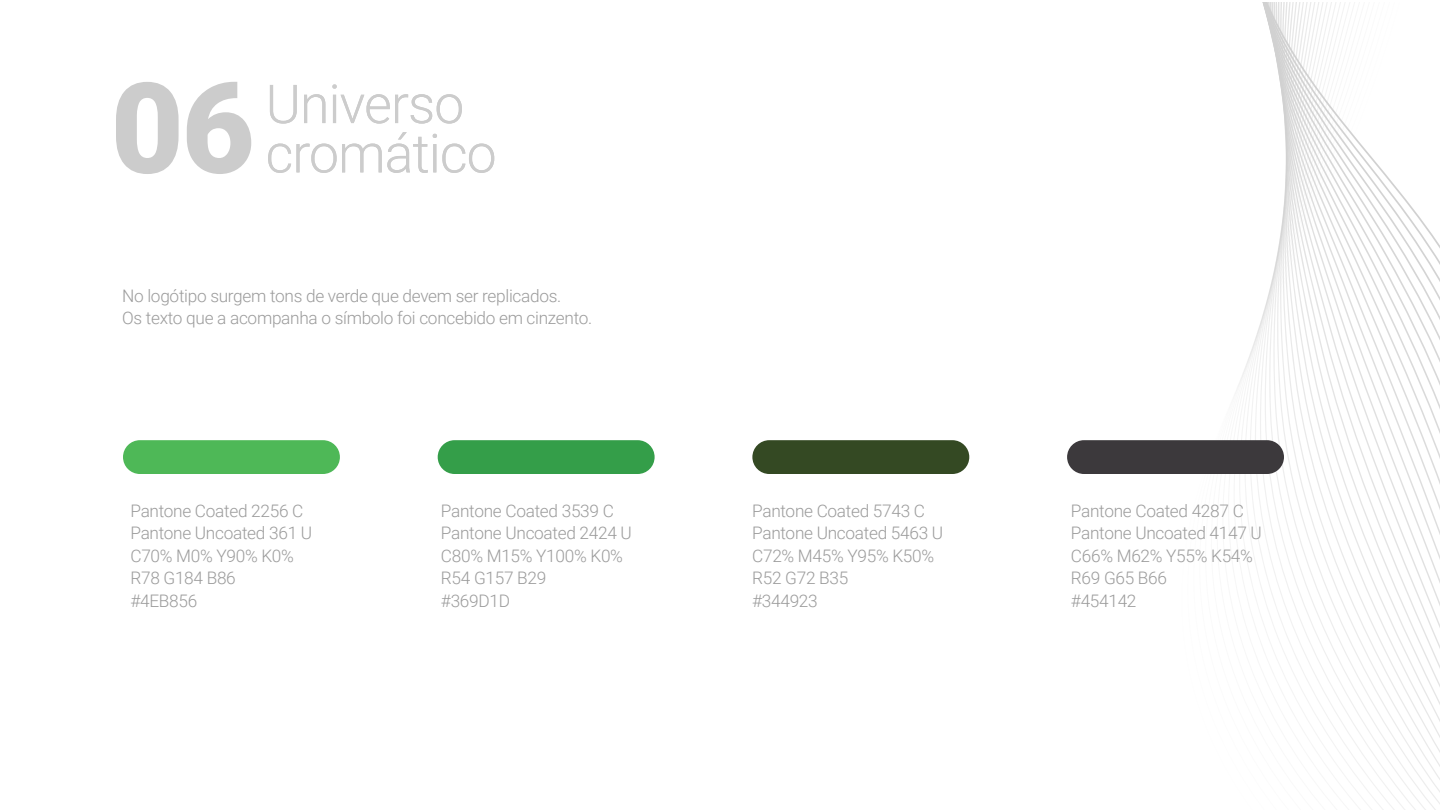
<style>
.page{position:relative;width:1440px;height:810px;background:#fff}
.page>*{position:absolute;margin:0;border:0;box-sizing:border-box;transform-origin:0 0}
.t1{font:900 126.15px "Roboto";color:#ccc}
.t2{font:300 53.62px/49.3px "Roboto";letter-spacing:-.015em;color:#ccc}
.t3{font:300 17.25px/22.5px "Roboto";letter-spacing:-.015em;color:#9b9b9b}
</style>
<div class="page">
<svg style="left:1236px;top:2px;width:204px;height:808px"></svg>
<div style="left:123px;top:440px;width:217px;height:34px;background:#4eb857;border-radius:17px"></div>
<div style="left:438px;top:440px;width:217px;height:34px;background:#349e49;border-radius:17px"></div>
<div style="left:752px;top:440px;width:217px;height:34px;background:#344923;border-radius:17px"></div>
<div style="left:1067px;top:440px;width:217px;height:34px;background:#3c393c;border-radius:17px"></div>
<h1 class="t1" style="left:111px;top:40px;width:145px">06</h1>
<h2 class="t2" style="left:266px;top:77px;width:232px">Universo cromático</h2>
<p class="t3" style="left:122px;top:284px;width:472px">No logótipo surgem tons de verde que devem ser replicados.<br>Os texto que a acompanha o símbolo foi concebido em cinzento.</p>
<p class="t3" style="left:130px;top:499px;width:183px">Pantone Coated 2256 C<br>Pantone Uncoated 361 U<br>C70% M0% Y90% K0%<br>R78 G184 B86<br>#4EB856</p>
<p class="t3" style="left:441px;top:499px;width:192px">Pantone Coated 3539 C<br>Pantone Uncoated 2424 U<br>C80% M15% Y100% K0%<br>R54 G157 B29<br>#369D1D</p>
<p class="t3" style="left:752px;top:499px;width:192px">Pantone Coated 5743 C<br>Pantone Uncoated 5463 U<br>C72% M45% Y95% K50%<br>R52 G72 B35<br>#344923</p>
<p class="t3" style="left:1071px;top:499px;width:192px">Pantone Coated 4287 C<br>Pantone Uncoated 4147 U<br>C66% M62% Y55% K54%<br>R69 G65 B66<br>#454142</p>
</div>
